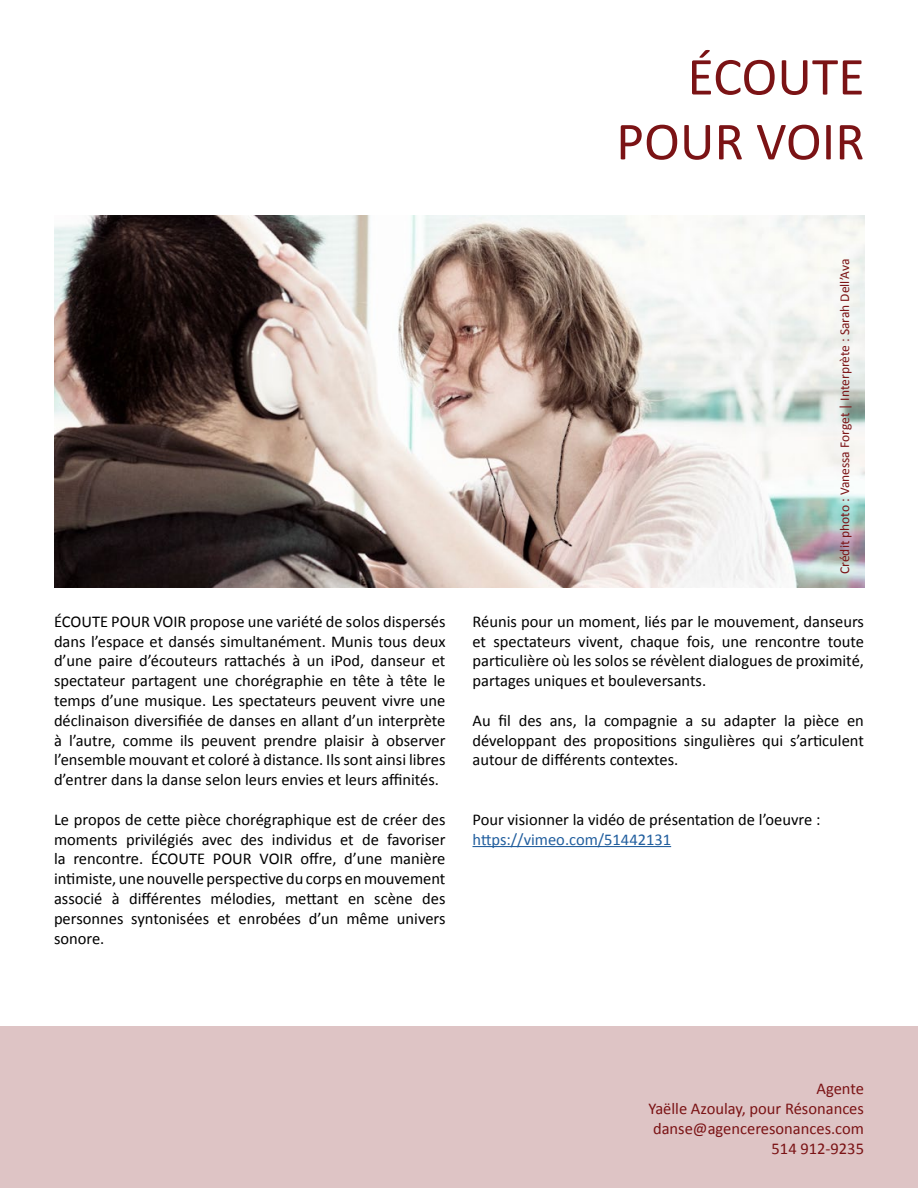
<style>
.page{position:relative;width:918px;height:1188px;background:#fff}
.page>*{position:absolute;margin:0;border:0;box-sizing:border-box;transform-origin:0 0}
.t1{font:54px/64.8px "Calibri";color:#7b1315;text-align:right}
.t2{font:16.5px/19.8px "Calibri";color:#000;text-align:justify}
.t3{font:16.5px/19.8px "Calibri";color:#7b1315;text-align:right}
.t4{font:16.5px "Calibri";color:#215e9e}
.t5{font:13.5px "Calibri";color:#7b1315}
</style>
<div class="page">
<div style="left:0;top:1026px;width:918px;height:162px;background:#dec4c5"></div>
<hr style="left:472px;top:846px;width:199px;height:1px;background:#215e9e">
<img style="left:54px;top:216px;width:811px;height:372px">
<h1 class="t1" style="left:616px;top:42px;width:250px">ÉCOUTE<br>POUR VOIR</h1>
<p class="t2" style="left:54px;top:611px;width:393px">ÉCOUTE POUR VOIR propose une variété de solos dispersés dans l’espace et dansés simultanément. Munis tous deux d’une paire d’écouteurs rattachés à un iPod, danseur et spectateur partagent une chorégraphie en tête à tête le temps d’une musique. Les spectateurs peuvent vivre une déclinaison diversifiée de danses en allant d’un interprète à l’autre, comme ils peuvent prendre plaisir à observer l’ensemble mouvant et coloré à distance. Ils sont ainsi libres d’entrer dans la danse selon leurs envies et leurs affinités.</p>
<p class="t2" style="left:54px;top:809px;width:393px">Le propos de cette pièce chorégraphique est de créer des moments privilégiés avec des individus et de favoriser la rencontre. ÉCOUTE POUR VOIR offre, d’une manière intimiste, une nouvelle perspective du corps en mouvement associé à différentes mélodies, mettant en scène des personnes syntonisées et enrobées d’un même univers sonore.</p>
<p class="t5" style="left:836px;top:574px;width:317px;rotate:-90deg">Crédit photo : Vanessa Forget | Interprète : Sarah Dell’Ava</p>
<p class="t2" style="left:472px;top:611px;width:393px">Réunis pour un moment, liés par le mouvement, danseurs et spectateurs vivent, chaque fois, une rencontre toute particulière où les solos se révèlent dialogues de proximité, partages uniques et bouleversants.</p>
<p class="t2" style="left:472px;top:710px;width:393px">Au fil des ans, la compagnie a su adapter la pièce en développant des propositions singulières qui s’articulent autour de différents contextes.</p>
<p class="t2" style="left:472px;top:809px;width:350px">Pour visionner la vidéo de présentation de l’oeuvre :</p>
<p class="t4" style="left:472px;top:829px;width:200px">https://vimeo.com/51442131</p>
<p class="t3" style="left:648px;top:1078px;width:217px">Agente<br>Yaëlle Azoulay, pour Résonances danse@agenceresonances.com<br>514 912-9235</p>
</div>
